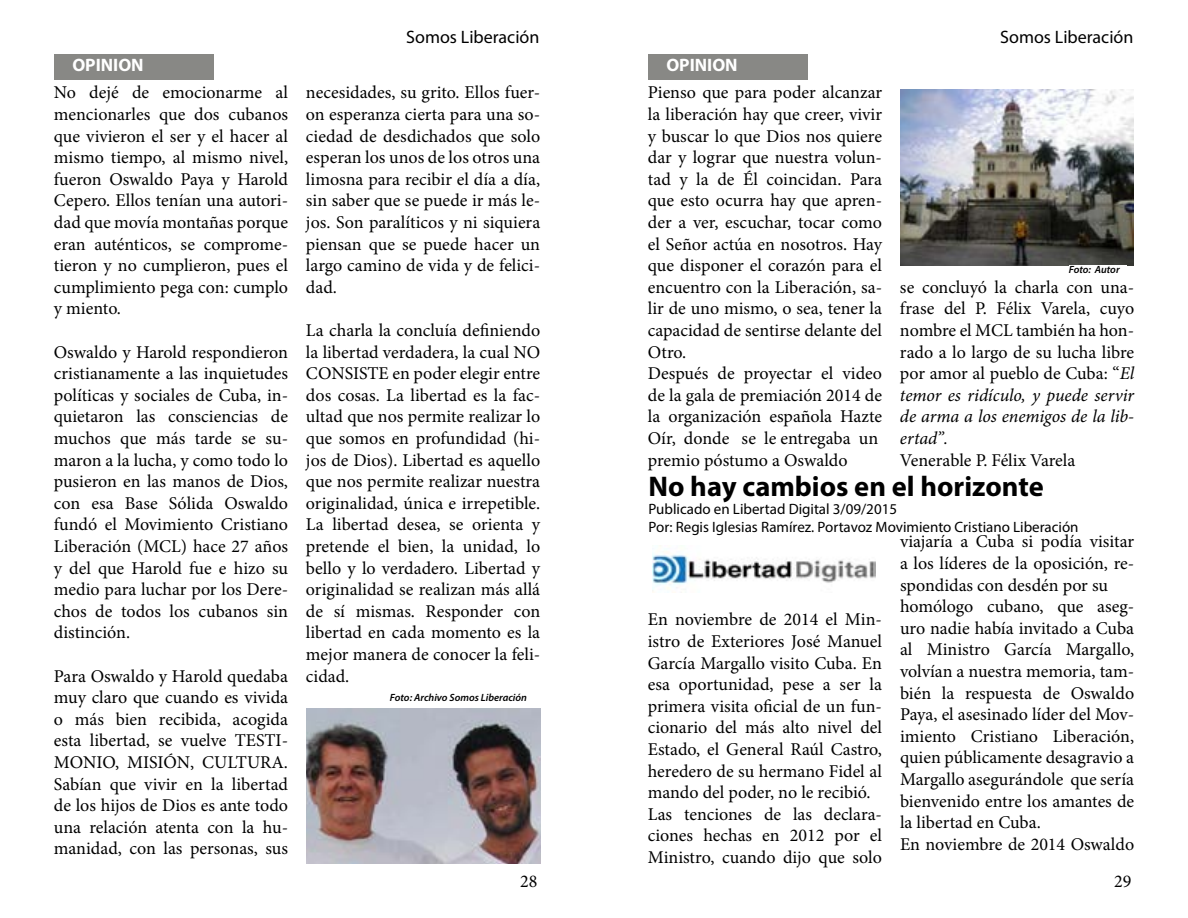
<style>
.page{position:relative;width:1188px;height:918px;background:#fff}
.page>*{position:absolute;margin:0;border:0;box-sizing:border-box;transform-origin:0 0}
.t1{font:700 28.5px "Myriad Pro";color:#000}
.t2{font:18px/21.6px "Minion Pro";color:#000;text-align:justify}
.t3{font:18px "Myriad Pro";color:#000}
.t4{font:700 18px "Myriad Pro";color:#fff}
.t5{font:15px/18px "Myriad Pro";color:#000}
.t6{font:italic 600 10.5px "Myriad Pro";color:#000}
.s1{font-style:italic}
</style>
<div class="page">
<div style="left:54px;top:54px;width:160px;height:26px;background:#888885"></div>
<img style="left:306px;top:708px;width:234px;height:156px">
<div style="left:648px;top:54px;width:160px;height:26px;background:#888885"></div>
<img style="left:900px;top:90px;width:234px;height:175px">
<img style="left:653px;top:546px;width:222px;height:47px">
<p class="t4" style="left:72px;top:53px;width:73px">OPINION</p>
<p class="t2" style="left:54px;top:82px;width:236px">No dejé de emocionarme al mencionarles que dos cubanos que vivieron el ser y el hacer al mismo tiempo, al mismo nivel, fueron Oswaldo Paya y Harold Cepero. Ellos tenían una autori&shy;dad que movía montañas porque eran auténticos, se comprome&shy;tieron y no cumplieron, pues el cumplimiento pega con: cumplo y miento.</p>
<p class="t2" style="left:54px;top:341px;width:236px">Oswaldo y Harold respondieron cristianamente a las inquietudes políticas y sociales de Cuba, in&shy;quietaron las consciencias de muchos que más tarde se su&shy;maron a la lucha, y como todo lo pusieron en las manos de Dios, con esa Base Sólida Oswaldo fundó el Movimiento Cristiano Liberación (MCL) hace 27 años y del que Harold fue e hizo su medio para luchar por los Dere&shy;chos de todos los cubanos sin distinción.</p>
<p class="t2" style="left:54px;top:665px;width:236px">Para Oswaldo y Harold quedaba muy claro que cuando es vivida o más bien recibida, acogida esta libertad, se vuelve TESTI-MONIO, MISIÓN, CULTURA.<br>Sabían que vivir en la libertad de los hijos de Dios es ante todo una relación atenta con la hu&shy;manidad, con las personas, sus</p>
<p class="t3" style="left:406px;top:26px;width:135px">Somos Liberación</p>
<p class="t3" style="left:1000px;top:26px;width:135px">Somos Liberación</p>
<p class="t2" style="left:306px;top:82px;width:236px">necesidades, su grito. Ellos fuer&shy;on esperanza cierta para una so&shy;ciedad de desdichados que solo esperan los unos de los otros una limosna para recibir el día a día, sin saber que se puede ir más le&shy;jos. Son paralíticos y ni siquiera piensan que se puede hacer un largo camino de vida y de felici&shy;dad.</p>
<p class="t2" style="left:306px;top:320px;width:236px">La charla la concluía definiendo la libertad verdadera, la cual NO CONSISTE en poder elegir entre dos cosas. La libertad es la fac&shy;ultad que nos permite realizar lo que somos en profundidad (hi&shy;jos de Dios). Libertad es aquello que nos permite realizar nuestra originalidad, única e irrepetible.<br>La libertad desea, se orienta y pretende el bien, la unidad, lo bello y lo verdadero. Libertad y originalidad se realizan más allá de sí mismas. Responder con libertad en cada momento es la mejor manera de conocer la feli&shy;cidad.</p>
<p class="t6" style="left:390px;top:691px;width:139px">Foto: Archivo Somos Liberación</p>
<p class="t2" style="left:520px;top:871px;width:19px">28</p>
<p class="t4" style="left:666px;top:53px;width:73px">OPINION</p>
<p class="t2" style="left:648px;top:82px;width:236px;text-align:left">Pienso que para poder alcanzar la liberación hay que creer, vivir y buscar lo que Dios nos quiere dar y lograr que nuestra volun&shy;tad y la de Él coincidan. Para que esto ocurra hay que apren&shy;der a ver, escuchar, tocar como el Señor actúa en nosotros. Hay que disponer el corazón para el encuentro con la Liberación, sa&shy;lir de uno mismo, o sea, tener la capacidad de sentirse delante del<br>Otro.<br>Después de proyectar el video de la gala de premiación 2014 de la organización española Hazte<br>Oír, donde se le entregaba un premio póstumo a Oswaldo</p>
<p class="t6" style="left:1069px;top:263px;width:52px">Foto: Autor</p>
<p class="t2" style="left:900px;top:276px;width:236px">se concluyó la charla con una&shy;frase del P. Félix Varela, cuyo nombre el MCL también ha hon&shy;rado a lo largo de su lucha libre por amor al pueblo de Cuba: “<span class="s1">El temor es ridículo, y puede servir de arma a los enemigos de la lib&shy;ertad”.</span></p>
<p class="t2" style="left:900px;top:449px;width:177px">Venerable P. Félix Varela</p>
<h1 class="t1" style="left:649px;top:468px;width:397px">No hay cambios en el horizonte</h1>
<p class="t5" style="left:649px;top:500px;width:432px">Publicado en Libertad Digital 3/09/2015<br>Por: Regis Iglesias Ramírez. Portavoz Movimiento Cristiano Liberación</p>
<p class="t2" style="left:900px;top:531px;width:236px;text-align:left">viajaría a Cuba si podía visitar a los líderes de la oposición, re&shy;spondidas con desdén por su homólogo cubano, que aseg&shy;uro nadie había invitado a Cuba al Ministro García Margallo, volvían a nuestra memoria, tam&shy;bién la respuesta de Oswaldo<br>Paya, el asesinado líder del Mov&shy;imiento Cristiano Liberación, quien públicamente desagravio a<br>Margallo asegurándole que sería bienvenido entre los amantes de la libertad en Cuba.<br>En noviembre de 2014 Oswaldo</p>
<p class="t2" style="left:648px;top:609px;width:236px;text-align:left">En noviembre de 2014 el Min&shy;istro de Exteriores José Manuel<br>García Margallo visito Cuba. En esa oportunidad, pese a ser la primera visita oficial de un fun&shy;cionario del más alto nivel del<br>Estado, el General Raúl Castro, heredero de su hermano Fidel al mando del poder, no le recibió.<br>Las tenciones de las declara&shy;ciones hechas en 2012 por el<br>Ministro, cuando dijo que solo</p>
<p class="t2" style="left:1114px;top:871px;width:19px">29</p>
</div>
